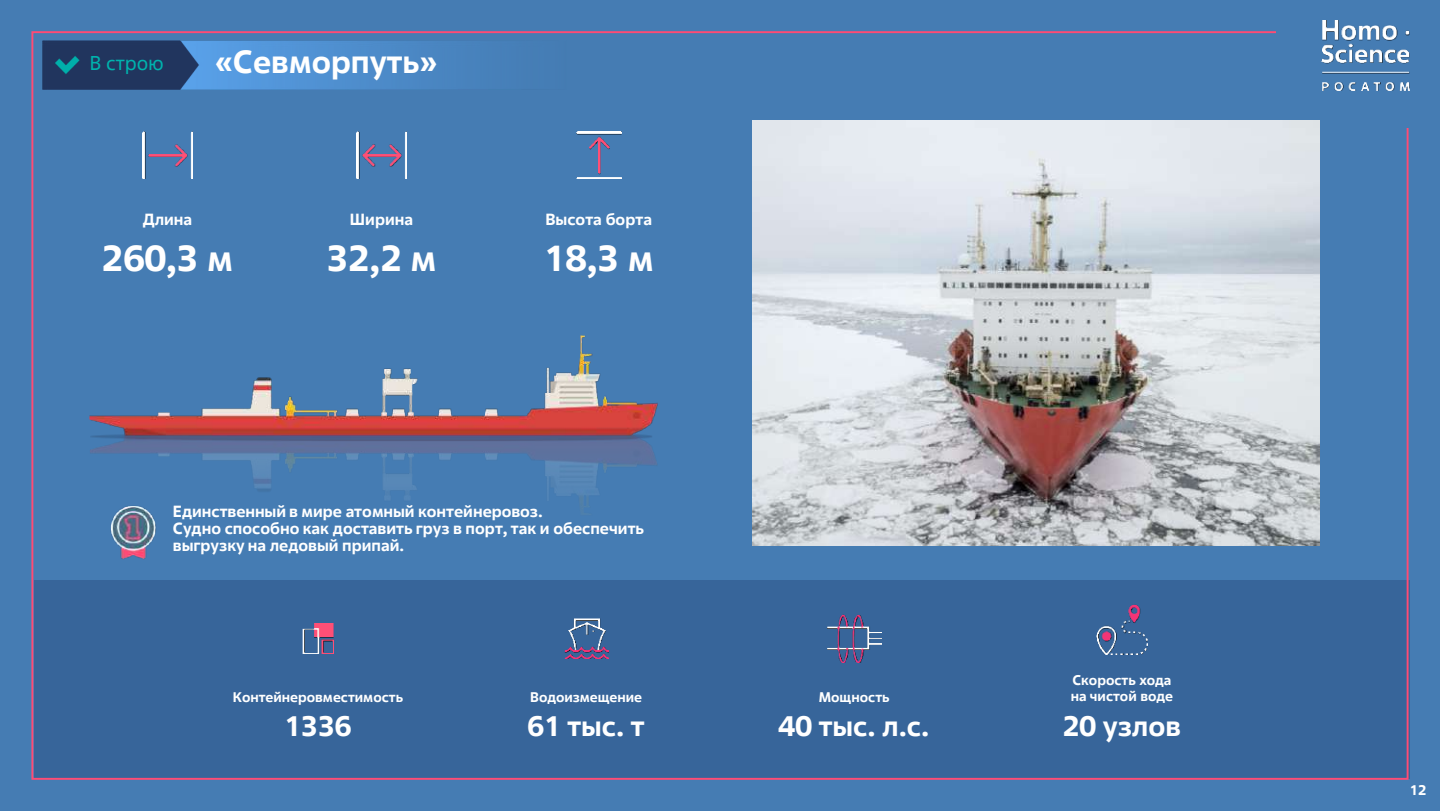
<style>
.page{position:relative;width:1440px;height:811px;background:#457cb3}
.page>*{position:absolute;margin:0;border:0;box-sizing:border-box;transform-origin:0 0}
.t1{font:700 36px "Rosatom";color:#fff}
.t2{font:700 32px "Rosatom";color:#fff}
.t3{font:700 28px "Rosatom";color:#fff}
.t4{font:20px "Rosatom";color:#00b3ad}
.t5{font:700 16px/17.2px "Rosatom";color:#fff}
.t6{font:700 14px/15.2px "Rosatom";color:#fff}
</style>
<div class="page">
<div style="left:34px;top:580px;width:1376px;height:199px;background:#37659a"></div>
<img style="left:1322px;top:21px;width:88px;height:69px">
<img style="left:42px;top:41px;width:432px;height:49px">
<img style="left:576px;top:131px;width:45px;height:48px">
<img style="left:142px;top:131px;width:51px;height:48px">
<img style="left:356px;top:131px;width:51px;height:48px">
<img style="left:564px;top:618px;width:44px;height:40px">
<img style="left:827px;top:615px;width:54px;height:47px">
<img style="left:1096px;top:604px;width:51px;height:50px">
<img style="left:303px;top:623px;width:31px;height:31px">
<img style="left:90px;top:335px;width:568px;height:174px">
<img style="left:105px;top:504px;width:57px;height:55px">
<img style="left:752px;top:120px;width:568px;height:426px">
<p class="t4" style="left:89px;top:51px;width:76px">В строю</p>
<h2 class="t2" style="left:214px;top:50px;width:225px">«Севморпуть»</h2>
<p class="t5" style="left:143px;top:211px;width:51px">Длина</p>
<p class="t5" style="left:350px;top:211px;width:65px">Ширина</p>
<p class="t5" style="left:546px;top:211px;width:108px">Высота борта</p>
<h1 class="t1" style="left:102px;top:245px;width:133px">260,3 м</h1>
<h1 class="t1" style="left:327px;top:245px;width:111px">32,2 м</h1>
<h1 class="t1" style="left:544px;top:245px;width:111px">18,3 м</h1>
<p class="t5" style="left:173px;top:502px;width:473px">Единственный в мире атомный контейнеровоз.<br>Судно способно как доставить груз в порт, так и обеспечить выгрузку на ледовый припай.</p>
<p class="t6" style="left:233px;top:689px;width:172px">Контейнеровместимость</p>
<h3 class="t3" style="left:285px;top:716px;width:69px">1336</h3>
<p class="t6" style="left:530px;top:689px;width:114px">Водоизмещение</p>
<h3 class="t3" style="left:528px;top:716px;width:119px">61 тыс. т</h3>
<p class="t6" style="left:819px;top:689px;width:72px">Мощность</p>
<h3 class="t3" style="left:779px;top:716px;width:152px">40 тыс. л.с.</h3>
<p class="t6" style="left:1071px;top:672px;width:104px">Скорость хода на чистой воде</p>
<h3 class="t3" style="left:1063px;top:716px;width:120px">20 узлов</h3>
<p class="t6" style="left:1410px;top:784px;width:18px">12</p>
</div>
